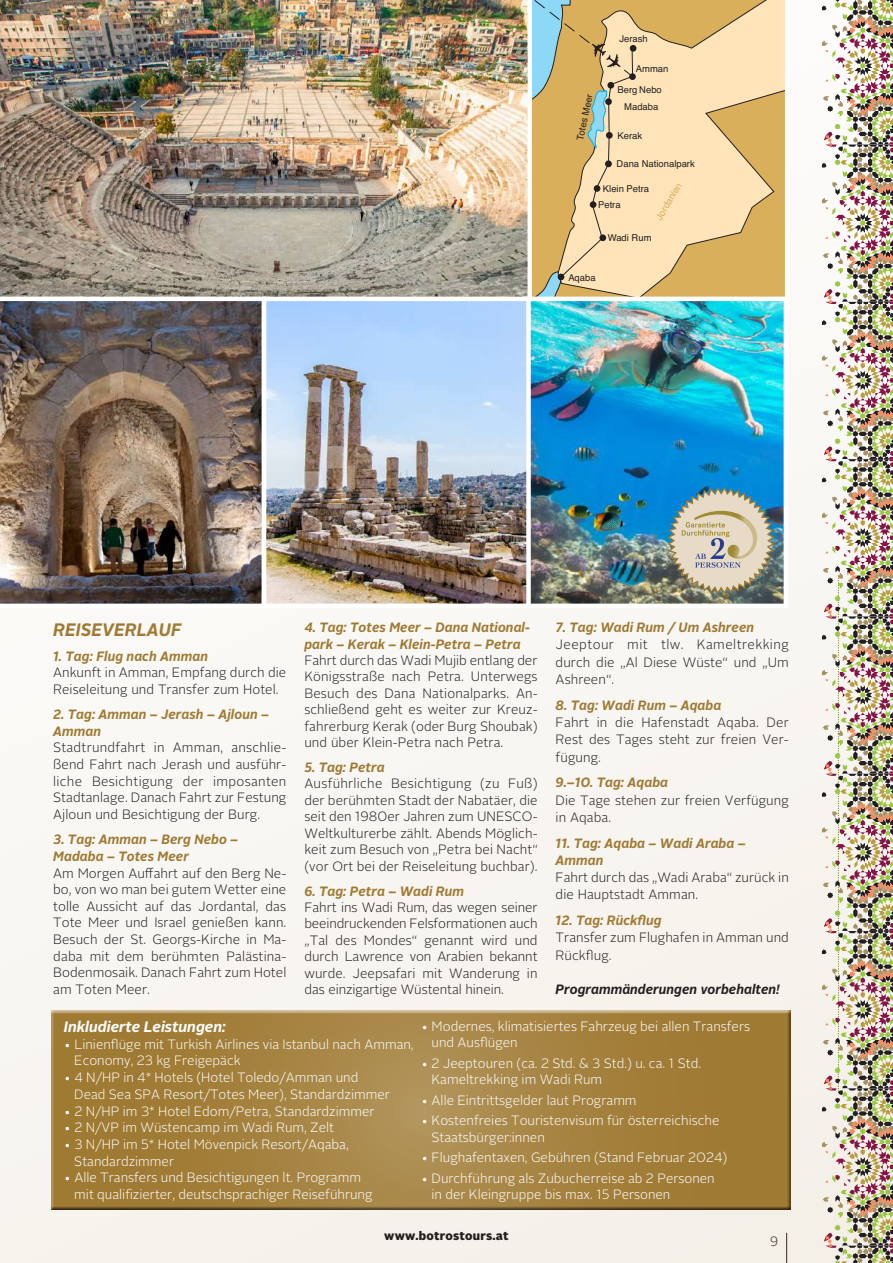
<style>
.page{position:relative;width:893px;height:1263px;background:#f8f6f2}
.page>*{position:absolute;margin:0;border:0;box-sizing:border-box;transform-origin:0 0}
.t1{font:italic 700 18px "Alright Sans";letter-spacing:.005em;color:#9f7a33;scale:.95 1}
.t2{font:italic 700 15px "Alright Sans";color:#fff}
.t3{font:300 13.5px/16.4px "Alright Sans";letter-spacing:.005em;color:#231f20;text-align:justify}
.t4{font:300 13.5px/16.4px "Alright Sans";color:#fff}
.t5{font:italic 700 13.5px/16.6px "Alright Sans";letter-spacing:.005em;color:#9f7a33;scale:.95 1}
.t6{font:italic 700 13.5px "Alright Sans";letter-spacing:.005em;color:#231f20;scale:.95 1}
.t7{font:300 13.5px "Alright Sans";letter-spacing:.005em;color:#231f20;scale:.95 1}
.t8{font:900 12px "Alright Sans";letter-spacing:.02em;color:#231f20}
.t9{font:9.45px "Helvetica";color:#231f20}
.t10{font:9.45px "Helvetica";color:#daaf5c}
</style>
<div class="page">
<img style="left:0;top:0;width:527px;height:297px">
<svg style="left:527px;top:0;width:139px;height:297px"></svg>
<img style="left:0;top:297px;width:262px;height:311px">
<img style="left:531px;top:302px;width:135px;height:301px">
<img style="left:267px;top:302px;width:259px;height:301px">
<div style="left:262px;top:297px;width:269px;height:311px;border:4px solid #fff"></div>
<div style="left:48px;top:1009px;width:744px;height:202px;background:#231f20;opacity:.75"></div>
<svg style="left:666px;top:0;width:227px;height:1263px"></svg>
<p class="t9" style="left:619px;top:32px;width:30px">Jerash</p>
<p class="t9" style="left:573px;top:138px;width:48px;rotate:-78deg">Totes Meer</p>
<p class="t9" style="left:636px;top:62px;width:34px">Amman</p>
<p class="t9" style="left:617px;top:82px;width:46px">Berg Nebo</p>
<p class="t9" style="left:624px;top:99px;width:36px">Madaba</p>
<p class="t9" style="left:617px;top:128px;width:26px">Kerak</p>
<p class="t9" style="left:617px;top:157px;width:80px">Dana Nationalpark</p>
<p class="t10" style="left:652px;top:215px;width:43px;rotate:-59deg">Jordanien</p>
<p class="t9" style="left:603px;top:182px;width:48px">Klein Petra</p>
<p class="t9" style="left:598px;top:198px;width:24px">Petra</p>
<p class="t9" style="left:608px;top:231px;width:45px">Wadi Rum</p>
<p class="t9" style="left:568px;top:271px;width:29px">Aqaba</p>
<h1 class="t1" style="left:53px;top:617px;width:137px">REISEVERLAUF</h1>
<p class="t5" style="left:53px;top:648px;width:164px">1. Tag: Flug nach Amman</p>
<p class="t3" style="left:53px;top:665px;width:235px">Ankunft in Amman, Empfang durch die<br>Reiseleitung und Transfer zum Hotel.</p>
<p class="t5" style="left:53px;top:706px;width:229px">2. Tag: Amman – Jerash – Ajloun –<br>Amman</p>
<p class="t3" style="left:53px;top:740px;width:235px">Stadtrundfahrt in Amman, anschlie&shy;ßend Fahrt nach Jerash und ausführ&shy;liche Besichtigung der imposanten Stadtanlage. Danach Fahrt zur Festung Ajloun und Besichtigung der Burg.</p>
<p class="t5" style="left:53px;top:831px;width:196px">3. Tag: Amman – Berg Nebo –<br>Madaba – Totes Meer</p>
<p class="t3" style="left:53px;top:865px;width:235px">Am Morgen Auffahrt auf den Berg Ne&shy;bo, von wo man bei gutem Wetter eine tolle Aussicht auf das Jordantal, das Tote Meer und Israel genießen kann.<br>Besuch der St. Georgs-Kirche in Ma&shy;daba mit dem berühmten Palästina-Bodenmosaik. Danach Fahrt zum Hotel am Toten Meer.</p>
<p class="t5" style="left:304px;top:619px;width:239px">4. Tag: Totes Meer – Dana National&shy;park – Kerak – Klein-Petra – Petra</p>
<p class="t3" style="left:304px;top:652px;width:235px">Fahrt durch das Wadi Mujib entlang der Königsstraße nach Petra. Unterwegs Besuch des Dana Nationalparks. An&shy;schließend geht es weiter zur Kreuz&shy;fahrerburg Kerak (oder Burg Shoubak) und über Klein-Petra nach Petra.</p>
<p class="t5" style="left:304px;top:759px;width:86px">5. Tag: Petra</p>
<p class="t3" style="left:304px;top:776px;width:235px">Ausführliche Besichtigung (zu Fuß) der berühmten Stadt der Nabatäer, die seit den 1980er Jahren zum UNESCO-Weltkulturerbe zählt. Abends Möglich&shy;keit zum Besuch von „Petra bei Nacht“ (vor Ort bei der Reiseleitung buchbar).</p>
<p class="t5" style="left:304px;top:882px;width:170px">6. Tag: Petra – Wadi Rum</p>
<p class="t3" style="left:304px;top:899px;width:235px">Fahrt ins Wadi Rum, das wegen seiner beeindruckenden Felsformationen auch „Tal des Mondes“ genannt wird und durch Lawrence von Arabien bekannt wurde. Jeepsafari mit Wanderung in das einzigartige Wüstental hinein.</p>
<p class="t5" style="left:556px;top:619px;width:210px">7. Tag: Wadi Rum / Um Ashreen</p>
<p class="t3" style="left:556px;top:636px;width:235px;line-height:17.2px">Jeeptour mit tlw. Kameltrekking durch die „Al Diese Wüste“ und „Um Ashreen“.</p>
<p class="t5" style="left:556px;top:697px;width:176px">8. Tag: Wadi Rum – Aqaba</p>
<p class="t3" style="left:556px;top:714px;width:235px;line-height:17.2px">Fahrt in die Hafenstadt Aqaba. Der Rest des Tages steht zur freien Ver&shy;fügung.</p>
<p class="t5" style="left:556px;top:774px;width:120px">9.–10. Tag: Aqaba</p>
<p class="t3" style="left:556px;top:791px;width:235px;line-height:17.2px">Die Tage stehen zur freien Verfügung in Aqaba.</p>
<p class="t5" style="left:556px;top:834px;width:202px;line-height:17.2px">11. Tag: Aqaba – Wadi Araba –<br>Amman</p>
<p class="t3" style="left:556px;top:869px;width:235px;line-height:17.2px">Fahrt durch das „Wadi Araba“ zurück in die Hauptstadt Amman.</p>
<p class="t5" style="left:556px;top:912px;width:113px">12. Tag: Rückflug</p>
<p class="t3" style="left:556px;top:929px;width:235px;line-height:17.2px">Transfer zum Flughafen in Amman und<br>Rückflug.</p>
<p class="t6" style="left:556px;top:980px;width:238px">Programmänderungen vorbehalten!</p>
<p class="t4" style="left:431px;top:1018px;width:320px;text-indent:-10px">• Modernes, klimatisiertes Fahrzeug bei allen Transfers und Ausflügen</p>
<p class="t4" style="left:431px;top:1055px;width:271px;text-indent:-11px">• 2 Jeeptouren (ca. 2 Std. &amp; 3 Std.) u. ca. 1 Std.<br>Kameltrekking im Wadi Rum</p>
<p class="t4" style="left:421px;top:1092px;width:217px">• Alle Eintrittsgelder laut Programm</p>
<p class="t4" style="left:431px;top:1113px;width:290px;text-indent:-11px">• Kostenfreies Touristenvisum für österreichische<br>Staatsbürger:innen</p>
<p class="t4" style="left:421px;top:1149px;width:308px">• Flughafentaxen, Gebühren (Stand Februar 2024)</p>
<p class="t4" style="left:431px;top:1170px;width:285px;text-indent:-11px">• Durchführung als Zubucherreise ab 2 Personen in der Kleingruppe bis max. 15 Personen</p>
<p class="t8" style="left:384px;top:1227px;width:126px">www.botrostours.at</p>
<p class="t2" style="left:64px;top:1016px;width:163px">Inkludierte Leistungen:</p>
<p class="t4" style="left:74px;top:1036px;width:341px;text-indent:-11px">• Linienflüge mit Turkish Airlines via Istanbul nach Amman,<br>Economy, 23 kg Freigepäck</p>
<p class="t4" style="left:74px;top:1069px;width:317px;line-height:16.8px;text-indent:-11px">• 4 N/HP in 4* Hotels (Hotel Toledo/Amman und<br>Dead Sea SPA Resort/Totes Meer), Standardzimmer</p>
<p class="t4" style="left:64px;top:1103px;width:312px">• 2 N/HP im 3* Hotel Edom/Petra, Standardzimmer</p>
<p class="t4" style="left:64px;top:1120px;width:272px">• 2 N/VP im Wüstencamp im Wadi Rum, Zelt</p>
<p class="t4" style="left:74px;top:1136px;width:276px;line-height:16.8px;text-indent:-11px">• 3 N/HP im 5* Hotel Mövenpick Resort/Aqaba,<br>Standardzimmer</p>
<p class="t4" style="left:74px;top:1170px;width:300px;text-indent:-11px">• Alle Transfers und Besichtigungen lt. Programm mit qualifizierter, deutschsprachiger Reiseführung</p>
<p class="t7" style="left:770px;top:1232px;width:10px">9</p>
</div>
